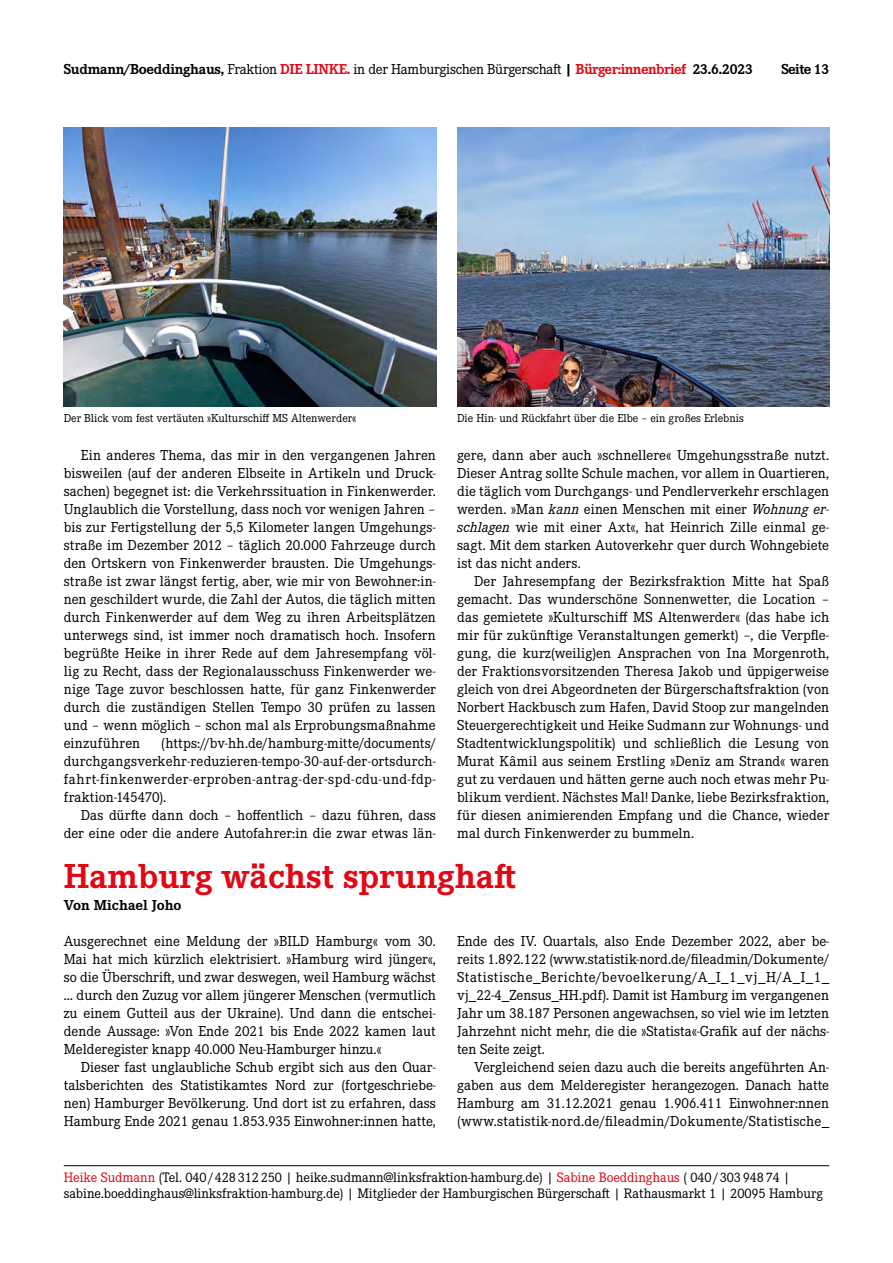
<style>
.page{position:relative;width:893px;height:1263px;background:#fff}
.page>*{position:absolute;margin:0;border:0;box-sizing:border-box;transform-origin:0 0}
.t1{font:700 36px "Corporate E Pro";color:#e30613}
.t2{font:15px/18px "Corporate E Pro";color:#000;text-align:justify}
.t3{font:15px "Corporate E Pro";letter-spacing:-.02em;color:#000}
.t4{font:700 15px "Corporate E Pro";letter-spacing:-.005em;color:#000}
.t5{font:14.25px/16.5px "Corporate E Pro";letter-spacing:-.005em;color:#000}
.t6{font:12px "Corporate E Pro";color:#000}
.s1{font-weight:700}
.s2{font-weight:700;color:#e30613}
.s3{font-style:italic}
.s4{color:#e30613}
</style>
<div class="page">
<hr style="left:64px;top:1165px;width:765px;height:1px;background:#000">
<img style="left:64px;top:128px;width:372px;height:279px">
<img style="left:457px;top:128px;width:372px;height:279px">
<p class="t3" style="left:64px;top:59px;width:691px"><span class="s1">Sudmann/Boeddinghaus,</span> Fraktion <span class="s2">DIE LINKE.</span> in der Hamburgischen Bürgerschaft <span class="s1">|</span> <span class="s2">Bürger:innenbrief</span> <span class="s1">23.6.2023</span></p>
<p class="t4" style="left:781px;top:58px;width:49px">Seite 13</p>
<p class="t6" style="left:64px;top:410px;width:294px">Der Blick vom fest vertäuten »Kulturschiff MS Altenwerder«</p>
<p class="t6" style="left:457px;top:410px;width:288px">Die Hin- und Rückfahrt über die Elbe – ein großes Erlebnis</p>
<p class="t2" style="left:64px;top:445px;width:374px;text-indent:17px">Ein anderes Thema, das mir in den vergangenen Jahren bisweilen (auf der anderen Elbseite in Artikeln und Druck&shy;sachen) begegnet ist: die Verkehrssituation in Finkenwerder.<br>Unglaublich die Vorstellung, dass noch vor wenigen Jahren – bis zur Fertigstellung der 5,5 Kilometer langen Umgehungs&shy;straße im Dezember 2012 – täglich 20.000 Fahrzeuge durch den Ortskern von Finkenwerder brausten. Die Umgehungs&shy;straße ist zwar längst fertig, aber, wie mir von Bewohner:in&shy;nen geschildert wurde, die Zahl der Autos, die täglich mitten durch Finkenwerder auf dem Weg zu ihren Arbeitsplätzen unterwegs sind, ist immer noch dramatisch hoch. Insofern begrüßte Heike in ihrer Rede auf dem Jahresempfang völ&shy;lig zu Recht, dass der Regionalausschuss Finkenwerder we&shy;nige Tage zuvor beschlossen hatte, für ganz Finkenwerder durch die zuständigen Stellen Tempo 30 prüfen zu lassen und – wenn möglich – schon mal als Erprobungsmaßnahme einzuführen</p>
<p class="t2" style="left:64px;top:733px;width:374px;text-indent:97px">(https://bv-hh.de/hamburg-mitte/documents/ durchgangsverkehr-reduzieren-tempo-30-auf-der-ortsdurch&shy;fahrt-finkenwerder-erproben-antrag-der-spd-cdu-und-fdp&shy;fraktion-145470).</p>
<p class="t2" style="left:64px;top:805px;width:374px;text-align:right">Das dürfte dann doch – hoffentlich – dazu führen, dass der eine oder die andere Autofahrer:in die zwar etwas län-</p>
<p class="t2" style="left:457px;top:445px;width:374px">gere, dann aber auch »schnellere« Umgehungsstraße nutzt.<br>Dieser Antrag sollte Schule machen, vor allem in Quartieren, die täglich vom Durchgangs- und Pendlerverkehr erschlagen werden. »Man <span class="s3">kann</span> einen Menschen mit einer <span class="s3">Wohnung er&shy;schlagen</span> wie mit einer Axt«, hat Heinrich Zille einmal ge&shy;sagt. Mit dem starken Autoverkehr quer durch Wohngebiete ist das nicht anders.</p>
<p class="t2" style="left:457px;top:571px;width:374px;text-indent:17px">Der Jahresempfang der Bezirksfraktion Mitte hat Spaß gemacht. Das wunderschöne Sonnenwetter, die Location – das gemietete »Kulturschiff MS Altenwerder« (das habe ich mir für zukünftige Veranstaltungen gemerkt) –, die Verpfle&shy;gung, die kurz(weilig)en Ansprachen von Ina Morgenroth, der Fraktionsvorsitzenden Theresa Jakob und üppigerweise gleich von drei Abgeordneten der Bürgerschaftsfraktion (von Norbert Hackbusch zum Hafen, David Stoop zur mangelnden Steuergerechtigkeit und Heike Sudmann zur Wohnungs- und Stadtentwicklungspolitik) und schließlich die Lesung von Murat Kâmil aus seinem Erstling »Denīz am Strand« waren gut zu verdauen und hätten gerne auch noch etwas mehr Pu&shy;blikum verdient. Nächstes Mal! Danke, liebe Bezirksfraktion, für diesen animierenden Empfang und die Chance, wieder mal durch Finkenwerder zu bummeln.</p>
<h1 class="t1" style="left:64px;top:851px;width:454px">Hamburg wächst sprunghaft</h1>
<p class="t4" style="left:64px;top:895px;width:119px">Von Michael Joho</p>
<p class="t2" style="left:64px;top:931px;width:374px">Ausgerechnet eine Meldung der »BILD Hamburg« vom 30.<br>Mai hat mich kürzlich elektrisiert. »Hamburg wird jünger«, so die Überschrift, und zwar deswegen, weil Hamburg wächst … durch den Zuzug vor allem jüngerer Menschen (vermutlich zu einem Gutteil aus der Ukraine). Und dann die entschei&shy;dende Aussage: »Von Ende 2021 bis Ende 2022 kamen laut Melderegister knapp 40.000 Neu-Hamburger hinzu.«</p>
<p class="t2" style="left:64px;top:1057px;width:374px;text-indent:17px">Dieser fast unglaubliche Schub ergibt sich aus den Quar&shy;talsberichten des Statistikamtes Nord zur (fortgeschriebe&shy;nen) Hamburger Bevölkerung. Und dort ist zu erfahren, dass Hamburg Ende 2021 genau 1.853.935 Einwohner:innen hatte,</p>
<p class="t2" style="left:457px;top:931px;width:374px">Ende des IV. Quartals, also Ende Dezember 2022, aber be&shy;reits 1.892.122 (www.statistik-nord.de/fileadmin/Dokumente/ Statistische_Berichte/bevoelkerung/A_I_1_vj_H/A_I_1_ vj_22-4_Zensus_HH.pdf). Damit ist Hamburg im vergangenen Jahr um 38.187 Personen angewachsen, so viel wie im letzten Jahrzehnt nicht mehr, die die »Statista«-Grafik auf der nächs&shy;ten Seite zeigt.</p>
<p class="t2" style="left:457px;top:1057px;width:374px;text-indent:17px">Vergleichend seien dazu auch die bereits angeführten An&shy;gaben aus dem Melderegister herangezogen. Danach hatte Hamburg am 31.12.2021 genau 1.906.411 Einwohner:nnen (www.statistik-nord.de/fileadmin/Dokumente/Statistische_</p>
<p class="t5" style="left:64px;top:1168px;width:761px"><span class="s4">Heike Sudmann</span> (Tel. 040 / 428 312 250 | heike.sudmann@linksfraktion-hamburg.de) | <span class="s4">Sabine Boeddinghaus</span> ( 040 / 303 948 74 | sabine.boeddinghaus@linksfraktion-hamburg.de) | Mitglieder der Hamburgischen Bürgerschaft | Rathausmarkt 1 | 20095 Hamburg</p>
</div>
